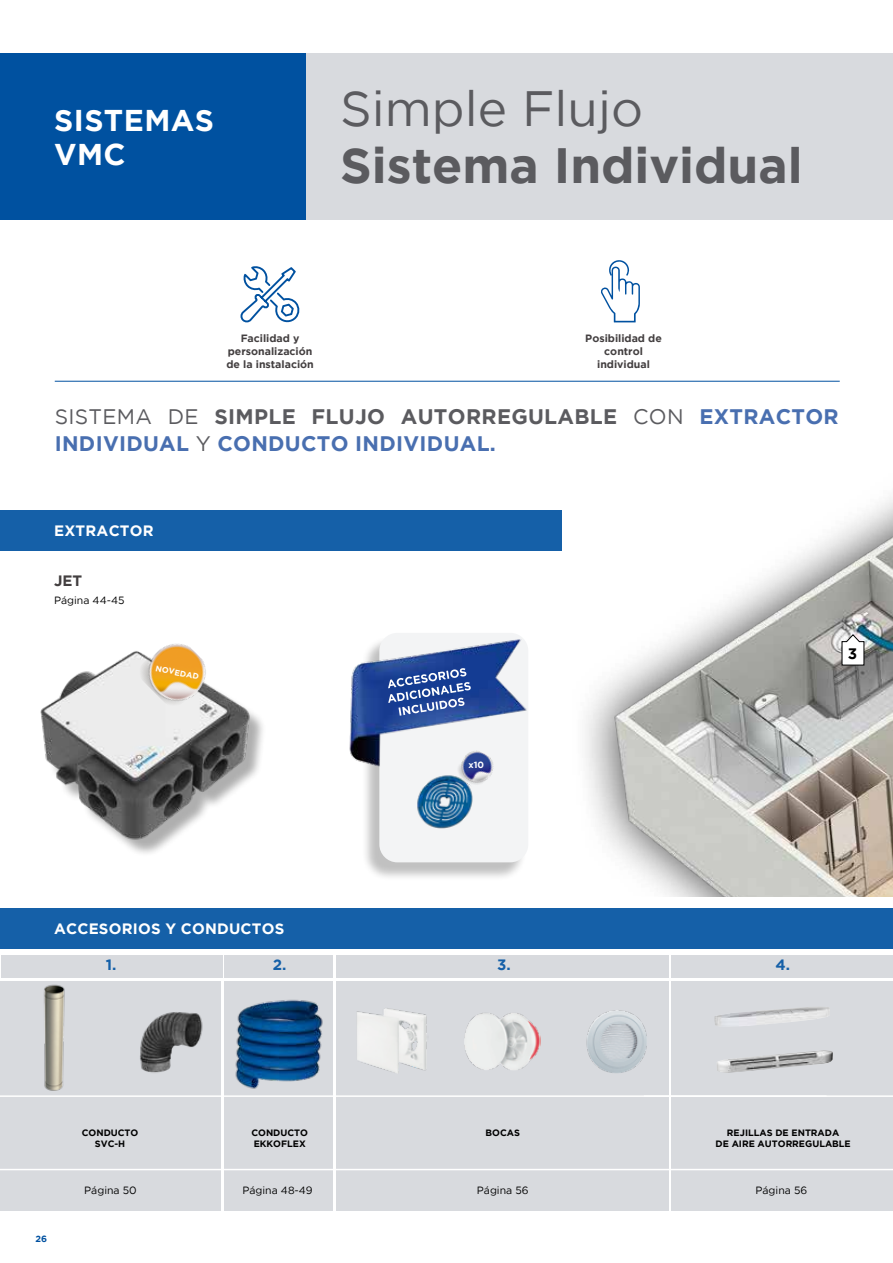
<style>
.page{position:relative;width:893px;height:1263px;background:#fff}
.page>*{position:absolute;margin:0;border:0;box-sizing:border-box;transform-origin:0 0}
.t1{font:700 49.5px "Gotham";color:#5b5b5f}
.t2{font:49.5px "Gotham";color:#5b5b5f}
.t3{font:700 30px/33.9px "Gotham";letter-spacing:.015em;color:#fff}
.t4{font:700 21px/27px "Gotham";letter-spacing:.015em;color:#496fb0}
.t5{font:700 15.15px "Gotham";color:#000}
.t6{font:700 15px "Gotham";letter-spacing:.015em;color:#fff}
.t7{font:700 15px "Gotham";color:#1560a8}
.t8{font:700 15px "Gotham";color:#433f40}
.t9{font:700 10.5px/13.2px "Gotham";color:#433f40;text-align:center}
.t10{font:10.5px "Gotham";color:#000}
.t11{font:700 9.15px/11.1px "Gotham";color:#000;text-align:center}
.t12{font:700 9px "Gotham";color:#fff}
.t13{font:700 9px "Gotham";color:#0051a0}
.t14{font:700 8.1px "Gotham";color:#fff}
.s1{font-weight:400;color:#5b5b5f}
.s2{color:#5b5b5f}
</style>
<div class="page">
<div style="left:0;top:53px;width:893px;height:167px;background:#d8dade"></div>
<img style="left:558px;top:322px;width:335px;height:656px">
<div style="left:0;top:53px;width:305px;height:167px;background:#0051a0"></div>
<div style="left:44px;top:655px;width:223px;height:202px;background:#000;opacity:.32"></div>
<img style="left:40px;top:651px;width:225px;height:194px">
<svg style="left:240px;top:266px;width:60px;height:57px"></svg>
<svg style="left:601px;top:260px;width:39px;height:62px"></svg>
<hr style="left:55px;top:381px;width:785px;height:1px;background:#0051a0">
<div style="left:0;top:510px;width:561px;height:41px;background:#1560a8"></div>
<img style="left:134px;top:643px;width:84px;height:73px">
<svg style="left:842px;top:634px;width:22px;height:31px"></svg>
<div style="left:561px;top:897px;width:332px;height:352px;background:#fff"></div>
<div style="left:1px;top:955px;width:158px;height:22px;background:#d8dade"></div>
<div style="left:224px;top:955px;width:109px;height:22px;background:#d8dade"></div>
<div style="left:672px;top:955px;width:108px;height:22px;background:#d8dade"></div>
<div style="left:766px;top:955px;width:126px;height:22px;background:#d8dade"></div>
<div style="left:336px;top:955px;width:332px;height:22px;background:#d8dade"></div>
<div style="left:114px;top:955px;width:108px;height:22px;background:#d8dade"></div>
<div style="left:0;top:908px;width:893px;height:41px;background:#1560a8"></div>
<div style="left:0;top:981px;width:122px;height:230px;background:#d8dade"></div>
<div style="left:113px;top:981px;width:108px;height:230px;background:#d8dade"></div>
<div style="left:224px;top:981px;width:109px;height:230px;background:#d8dade"></div>
<div style="left:672px;top:981px;width:108px;height:230px;background:#d8dade"></div>
<div style="left:776px;top:981px;width:116px;height:230px;background:#d8dade"></div>
<div style="left:336px;top:981px;width:109px;height:230px;background:#d8dade"></div>
<div style="left:436px;top:981px;width:135px;height:230px;background:#d8dade"></div>
<div style="left:560px;top:981px;width:108px;height:230px;background:#d8dade"></div>
<img style="left:44px;top:984px;width:21px;height:107px">
<img style="left:235px;top:999px;width:88px;height:90px">
<img style="left:357px;top:1008px;width:70px;height:65px">
<img style="left:586px;top:1010px;width:61px;height:63px">
<img style="left:464px;top:1013px;width:77px;height:57px">
<img style="left:140px;top:1012px;width:63px;height:61px">
<img style="left:714px;top:1007px;width:115px;height:19px">
<img style="left:717px;top:1050px;width:116px;height:23px">
<hr style="left:0;top:1095px;width:893px;height:2px;background:#fff">
<hr style="left:0;top:1169px;width:893px;height:1px;background:#fff">
<div style="left:361px;top:636px;width:166px;height:246px;background:#000;opacity:.25"></div>
<div style="left:379px;top:633px;width:149px;height:229px;background:#f3f4f5;border-radius:18px"></div>
<img style="left:349px;top:637px;width:246px;height:145px">
<img style="left:415px;top:773px;width:57px;height:56px">
<img style="left:451px;top:745px;width:48px;height:47px">
<svg style="left:388px;top:668px;width:83px;height:48px"></svg>
<h2 class="t3" style="left:54px;top:103px;width:161px">SISTEMAS<br>VMC</h2>
<h1 class="t2" style="left:340px;top:77px;width:304px">Simple Flujo</h1>
<h1 class="t1" style="left:340px;top:133px;width:464px">Sistema Individual</h1>
<p class="t9" style="left:226px;top:331px;width:89px">Facilidad y personalización de la instalación</p>
<p class="t9" style="left:585px;top:331px;width:78px">Posibilidad de control individual</p>
<p class="t4" style="left:55px;top:403px;width:786px"><span class="s1">SISTEMA DE</span> <span class="s2">SIMPLE FLUJO AUTORREGULABLE</span> <span class="s1">CON</span> EXTRACTOR<br>INDIVIDUAL <span class="s1">Y</span> CONDUCTO INDIVIDUAL.</p>
<p class="t6" style="left:54px;top:521px;width:101px">EXTRACTOR</p>
<p class="t8" style="left:54px;top:570px;width:30px">JET</p>
<p class="t10" style="left:54px;top:593px;width:72px">Página 44-45</p>
<p class="t14" style="left:157px;top:662px;width:46px;rotate:12deg">NOVEDAD</p>
<p class="t12" style="left:468px;top:759px;width:17px">x10</p>
<p class="t5" style="left:848px;top:643px;width:11px">3</p>
<p class="t6" style="left:54px;top:918px;width:232px">ACCESORIOS Y CONDUCTOS</p>
<p class="t7" style="left:106px;top:954px;width:12px">1.</p>
<p class="t7" style="left:273px;top:954px;width:15px">2.</p>
<p class="t7" style="left:497px;top:954px;width:15px">3.</p>
<p class="t7" style="left:775px;top:954px;width:16px">4.</p>
<p class="t11" style="left:82px;top:1127px;width:58px">CONDUCTO<br>SVC-H</p>
<p class="t11" style="left:251px;top:1127px;width:58px;text-align:left">CONDUCTO<br>EKKOFLEX</p>
<p class="t11" style="left:715px;top:1127px;width:137px">REJILLAS DE ENTRADA<br>DE AIRE AUTORREGULABLE</p>
<p class="t11" style="left:486px;top:1127px;width:36px">BOCAS</p>
<p class="t13" style="left:35px;top:1233px;width:13px">26</p>
<p class="t10" style="left:84px;top:1184px;width:54px">Página 50</p>
<p class="t10" style="left:242px;top:1184px;width:72px">Página 48-49</p>
<p class="t10" style="left:477px;top:1184px;width:53px">Página 56</p>
<p class="t10" style="left:755px;top:1184px;width:53px">Página 56</p>
</div>
